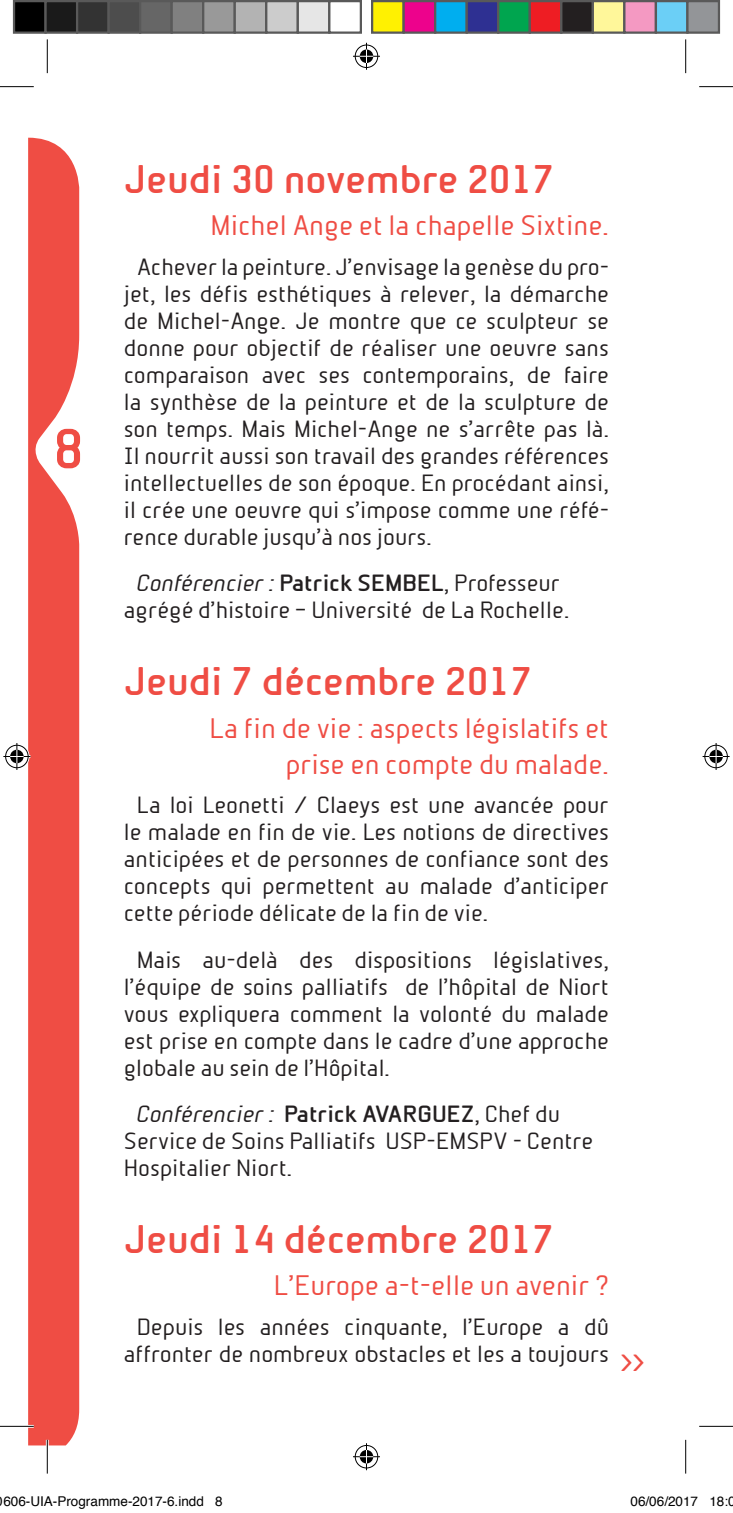
<style>
.page{position:relative;width:733px;height:1513px;background:#fff}
.page>*{position:absolute;margin:0;border:0;box-sizing:border-box;transform-origin:0 0}
.t1{font:700 54px "Beta Sans";color:#ef4d44}
.t2{font:700 38.25px "Beta Sans";color:#ef4d44}
.t3{font:27px/36px "Beta Sans";color:#ef4d44;text-align:right}
.t4{font:22.5px/27px "Beta Sans";color:#231f20;text-align:justify}
.t5{font:13.5px "Helvetica";color:#000}
.s1{font-style:italic}
.s2{font-weight:700}
.s3{font-family:"Beta Semi";font-weight:700;color:#ef4d44}
</style>
<div class="page">
<svg style="left:28px;top:138px;width:51px;height:1307px;background:#f0584f"></svg>
<hr style="left:0;top:1425px;width:34px;height:2px;background:#fff">
<hr style="left:46px;top:1439px;width:3px;height:34px;background:#fff">
<hr style="left:0;top:86px;width:34px;height:1px;background:#000">
<hr style="left:699px;top:86px;width:33px;height:1px;background:#000">
<hr style="left:0;top:1426px;width:34px;height:1px;background:#000">
<hr style="left:699px;top:1426px;width:33px;height:1px;background:#000">
<hr style="left:47px;top:39px;width:1px;height:34px;background:#000">
<hr style="left:47px;top:1439px;width:1px;height:34px;background:#000">
<hr style="left:685px;top:39px;width:1px;height:34px;background:#000">
<hr style="left:685px;top:1439px;width:1px;height:34px;background:#000">
<svg style="left:353px;top:43px;width:27px;height:27px"></svg>
<svg style="left:353px;top:1443px;width:27px;height:27px"></svg>
<svg style="left:3px;top:743px;width:27px;height:27px"></svg>
<svg style="left:702px;top:743px;width:27px;height:27px"></svg>
<div style="left:14px;top:1px;width:32px;height:32px;background:#000"></div>
<div style="left:13px;top:0;width:34px;height:34px;border:2px solid #595959"></div>
<div style="left:46px;top:1px;width:31px;height:32px;background:#1a1a1a"></div>
<div style="left:44px;top:0;width:34px;height:34px;border:2px solid #595959"></div>
<div style="left:77px;top:1px;width:32px;height:32px;background:#333"></div>
<div style="left:76px;top:0;width:34px;height:34px;border:2px solid #595959"></div>
<div style="left:109px;top:1px;width:31px;height:32px;background:#4d4d4d"></div>
<div style="left:107px;top:0;width:34px;height:34px;border:2px solid #595959"></div>
<div style="left:140px;top:1px;width:32px;height:32px;background:#666"></div>
<div style="left:139px;top:0;width:34px;height:34px;border:2px solid #595959"></div>
<div style="left:172px;top:1px;width:31px;height:32px;background:#808080"></div>
<div style="left:170px;top:0;width:34px;height:34px;border:2px solid #595959"></div>
<div style="left:203px;top:1px;width:32px;height:32px;background:#999"></div>
<div style="left:202px;top:0;width:34px;height:34px;border:2px solid #595959"></div>
<div style="left:235px;top:1px;width:31px;height:32px;background:#b3b3b3"></div>
<div style="left:233px;top:0;width:34px;height:34px;border:2px solid #595959"></div>
<div style="left:266px;top:1px;width:32px;height:32px;background:#ccc"></div>
<div style="left:265px;top:0;width:34px;height:34px;border:2px solid #595959"></div>
<div style="left:298px;top:1px;width:31px;height:32px;background:#e6e6e6"></div>
<div style="left:296px;top:0;width:34px;height:34px;border:2px solid #595959"></div>
<div style="left:328px;top:0;width:34px;height:34px;border:2px solid #595959"></div>
<div style="left:372px;top:1px;width:31px;height:32px;background:#fff101"></div>
<div style="left:371px;top:0;width:33px;height:34px;border:2px solid #595959"></div>
<div style="left:403px;top:1px;width:32px;height:32px;background:#ed028c"></div>
<div style="left:402px;top:0;width:34px;height:34px;border:2px solid #595959"></div>
<div style="left:435px;top:1px;width:31px;height:32px;background:#00aeef"></div>
<div style="left:434px;top:0;width:33px;height:34px;border:2px solid #595959"></div>
<div style="left:466px;top:1px;width:32px;height:32px;background:#2e3092"></div>
<div style="left:465px;top:0;width:34px;height:34px;border:2px solid #595959"></div>
<div style="left:498px;top:1px;width:31px;height:32px;background:#00a54f"></div>
<div style="left:497px;top:0;width:33px;height:34px;border:2px solid #595959"></div>
<div style="left:529px;top:1px;width:32px;height:32px;background:#ee1d23"></div>
<div style="left:528px;top:0;width:34px;height:34px;border:2px solid #595959"></div>
<div style="left:561px;top:1px;width:31px;height:32px;background:#231f20"></div>
<div style="left:560px;top:0;width:33px;height:34px;border:2px solid #595959"></div>
<div style="left:592px;top:1px;width:32px;height:32px;background:#fff79a"></div>
<div style="left:591px;top:0;width:34px;height:34px;border:2px solid #595959"></div>
<div style="left:624px;top:1px;width:31px;height:32px;background:#f499c2"></div>
<div style="left:623px;top:0;width:33px;height:34px;border:2px solid #595959"></div>
<div style="left:655px;top:1px;width:32px;height:32px;background:#6bcff6"></div>
<div style="left:654px;top:0;width:34px;height:34px;border:2px solid #595959"></div>
<div style="left:687px;top:1px;width:31px;height:32px;background:#939598"></div>
<div style="left:686px;top:0;width:33px;height:34px;border:2px solid #595959"></div>
<h1 class="t1" style="left:53px;top:417px;width:32px">8</h1>
<h2 class="t2" style="left:124px;top:157px;width:432px">Jeudi 30 novembre 2017</h2>
<p class="t3" style="left:210px;top:208px;width:400px">Michel Ange et la chapelle Sixtine.</p>
<p class="t4" style="left:124px;top:253px;width:486px;text-indent:13px">Achever la peinture. J’envisage la genèse du pro&shy;jet, les défis esthétiques à relever, la démarche de Michel-Ange. Je montre que ce sculpteur se donne pour objectif de réaliser une oeuvre sans comparaison avec ses contemporains, de faire la synthèse de la peinture et de la sculpture de son temps. Mais Michel-Ange ne s’arrête pas là.<br>Il nourrit aussi son travail des grandes références intellectuelles de son époque. En procédant ainsi, il crée une oeuvre qui s’impose comme une réfé&shy;rence durable jusqu’à nos jours.</p>
<p class="t4" style="left:124px;top:570px;width:447px;text-align:center"><span class="s1">Conférencier :</span> <span class="s2">Patrick SEMBEL</span>, Professeur agrégé d’histoire – Université de La Rochelle.</p>
<h2 class="t2" style="left:124px;top:659px;width:409px">Jeudi 7 décembre 2017</h2>
<p class="t3" style="left:209px;top:710px;width:401px">La fin de vie : aspects législatifs et prise en compte du malade.</p>
<p class="t4" style="left:124px;top:792px;width:486px;text-indent:13px">La loi Leonetti / Claeys est une avancée pour le malade en fin de vie. Les notions de directives anticipées et de personnes de confiance sont des concepts qui permettent au malade d’anticiper cette période délicate de la fin de vie.</p>
<p class="t4" style="left:124px;top:946px;width:486px;text-indent:13px">Mais au-delà des dispositions législatives, l’équipe de soins palliatifs de l’hôpital de Niort vous expliquera comment la volonté du malade est prise en compte dans le cadre d’une approche globale au sein de l’Hôpital.</p>
<p class="t4" style="left:124px;top:1100px;width:470px;text-align:left;text-indent:13px"><span class="s1">Conférencier :</span> <span class="s2">Patrick AVARGUEZ</span>, Chef du<br>Service de Soins Palliatifs USP-EMSPV - Centre<br>Hospitalier Niort.</p>
<h2 class="t2" style="left:124px;top:1216px;width:431px">Jeudi 14 décembre 2017</h2>
<p class="t3" style="left:274px;top:1267px;width:336px">L’Europe a-t-elle un avenir ?</p>
<p class="t4" style="left:124px;top:1313px;width:522px;text-indent:13px">Depuis les années cinquante, l’Europe a dû affronter de nombreux obstacles et les a toujours <span class="s3">&gt;&gt;</span></p>
<p class="t5" style="left:3px;top:1491px;width:221px">606-UIA-Programme-2017-6.indd 8</p>
<p class="t5" style="left:630px;top:1491px;width:107px">06/06/2017 18:0</p>
</div>
